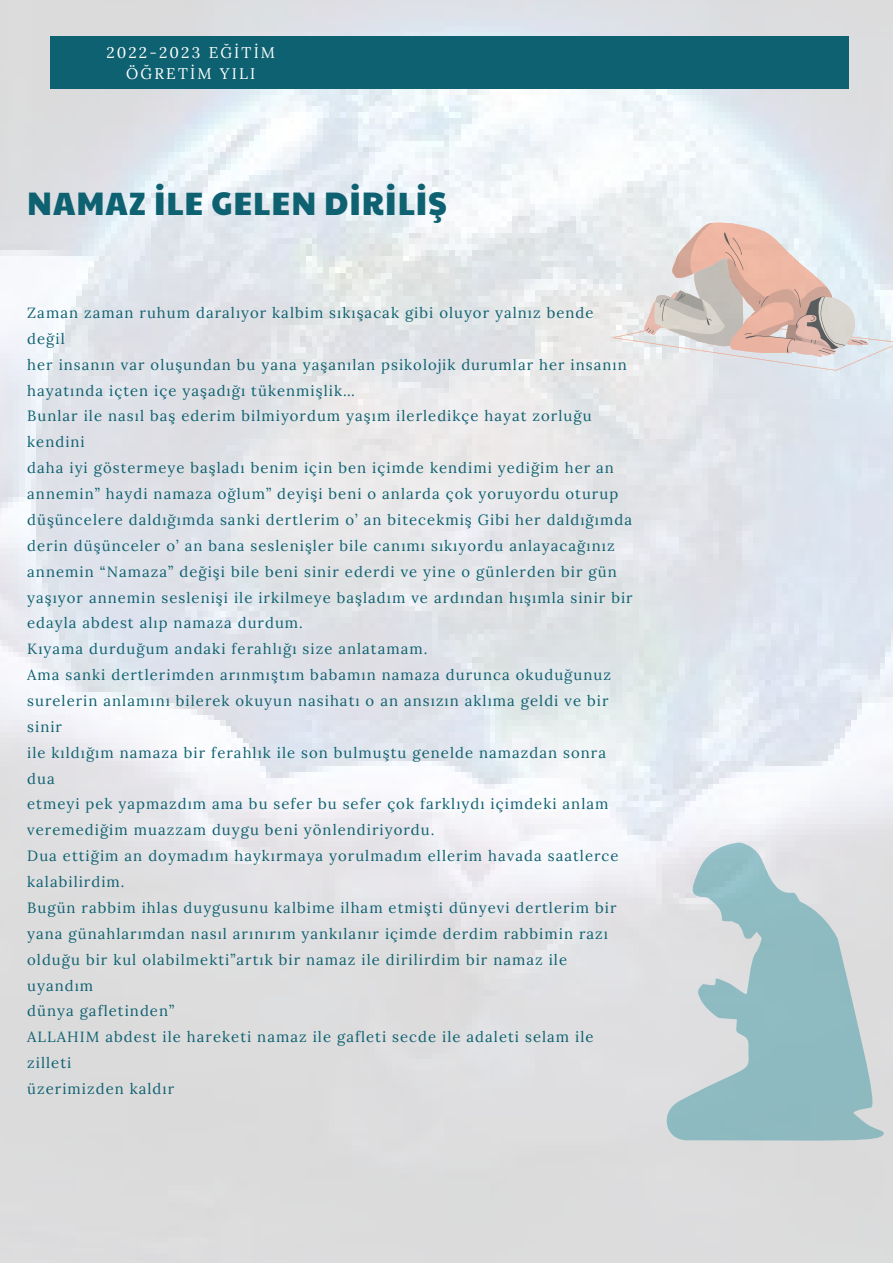
<style>
.page{position:relative;width:893px;height:1264px;background:#fff}
.page>*{position:absolute;margin:0;border:0;box-sizing:border-box;transform-origin:0 0}
.t1{font:31.8px "Paytone One";letter-spacing:.03em;color:#0e6171}
.t2{font:15.45px/20.9px "Lora";letter-spacing:.14em;color:#fff;text-align:center}
.t3{font:14.85px/25.8px "Lora";letter-spacing:.07em;color:#0e6171}
</style>
<div class="page">
<img style="left:0;top:0;width:892px;height:1262px">
<div style="left:50px;top:37px;width:798px;height:51px;background:#0e6171"></div>
<svg style="left:612px;top:222px;width:280px;height:148px"></svg>
<svg style="left:662px;top:842px;width:221px;height:298px;fill:#91bec5"></svg>
<p class="t2" style="left:106px;top:42px;width:170px">2022-2023 EĞİTİM<br>ÖĞRETİM YILI</p>
<p class="t1" style="left:27px;top:180px;width:421px">NAMAZ İLE GELEN DİRİLİŞ</p>
<p class="t3" style="left:27px;top:299px;width:568px">Zaman zaman ruhum daralıyor kalbim sıkışacak gibi oluyor yalnız bende değil</p>
<p class="t3" style="left:27px;top:351px;width:601px">her insanın var oluşundan bu yana yaşanılan psikolojik durumlar her insanın</p>
<p class="t3" style="left:27px;top:377px;width:329px">hayatında içten içe yaşadığı tükenmişlik…</p>
<p class="t3" style="left:27px;top:403px;width:566px">Bunlar ile nasıl baş ederim bilmiyordum yaşım ilerledikçe hayat zorluğu kendini</p>
<p class="t3" style="left:27px;top:455px;width:588px">daha iyi göstermeye başladı benim için ben içimde kendimi yediğim her an</p>
<p class="t3" style="left:27px;top:480px;width:592px">annemin” haydi namaza oğlum” deyişi beni o anlarda çok yoruyordu oturup</p>
<p class="t3" style="left:27px;top:506px;width:606px">düşüncelere daldığımda sanki dertlerim o’ an bitecekmiş Gibi her daldığımda</p>
<p class="t3" style="left:27px;top:532px;width:589px">derin düşünceler o’ an bana seslenişler bile canımı sıkıyordu anlayacağınız</p>
<p class="t3" style="left:27px;top:558px;width:591px">annemin “Namaza” değişi bile beni sinir ederdi ve yine o günlerden bir gün</p>
<p class="t3" style="left:27px;top:584px;width:607px">yaşıyor annemin seslenişi ile irkilmeye başladım ve ardından hışımla sinir bir</p>
<p class="t3" style="left:27px;top:610px;width:277px">edayla abdest alıp namaza durdum.</p>
<p class="t3" style="left:27px;top:636px;width:402px">Kıyama durduğum andaki ferahlığı size anlatamam.</p>
<p class="t3" style="left:27px;top:661px;width:585px">Ama sanki dertlerimden arınmıştım babamın namaza durunca okuduğunuz</p>
<p class="t3" style="left:27px;top:687px;width:582px">surelerin anlamını bilerek okuyun nasihatı o an ansızın aklıma geldi ve bir sinir</p>
<p class="t3" style="left:27px;top:739px;width:580px">ile kıldığım namaza bir ferahlık ile son bulmuştu genelde namazdan sonra dua</p>
<p class="t3" style="left:27px;top:791px;width:582px">etmeyi pek yapmazdım ama bu sefer bu sefer çok farklıydı içimdeki anlam</p>
<p class="t3" style="left:27px;top:817px;width:408px">veremediğim muazzam duygu beni yönlendiriyordu.</p>
<p class="t3" style="left:27px;top:842px;width:593px">Dua ettiğim an doymadım haykırmaya yorulmadım ellerim havada saatlerce</p>
<p class="t3" style="left:27px;top:868px;width:99px">kalabilirdim.</p>
<p class="t3" style="left:27px;top:894px;width:590px">Bugün rabbim ihlas duygusunu kalbime ilham etmişti dünyevi dertlerim bir</p>
<p class="t3" style="left:27px;top:920px;width:582px">yana günahlarımdan nasıl arınırım yankılanır içimde derdim rabbimin razı</p>
<p class="t3" style="left:27px;top:946px;width:541px">olduğu bir kul olabilmekti”artık bir namaz ile dirilirdim bir namaz ile uyandım</p>
<p class="t3" style="left:27px;top:998px;width:148px">dünya gafletinden”</p>
<p class="t3" style="left:27px;top:1023px;width:568px">ALLAHIM abdest ile hareketi namaz ile gafleti secde ile adaleti selam ile zilleti</p>
<p class="t3" style="left:27px;top:1075px;width:148px">üzerimizden kaldır</p>
</div>
